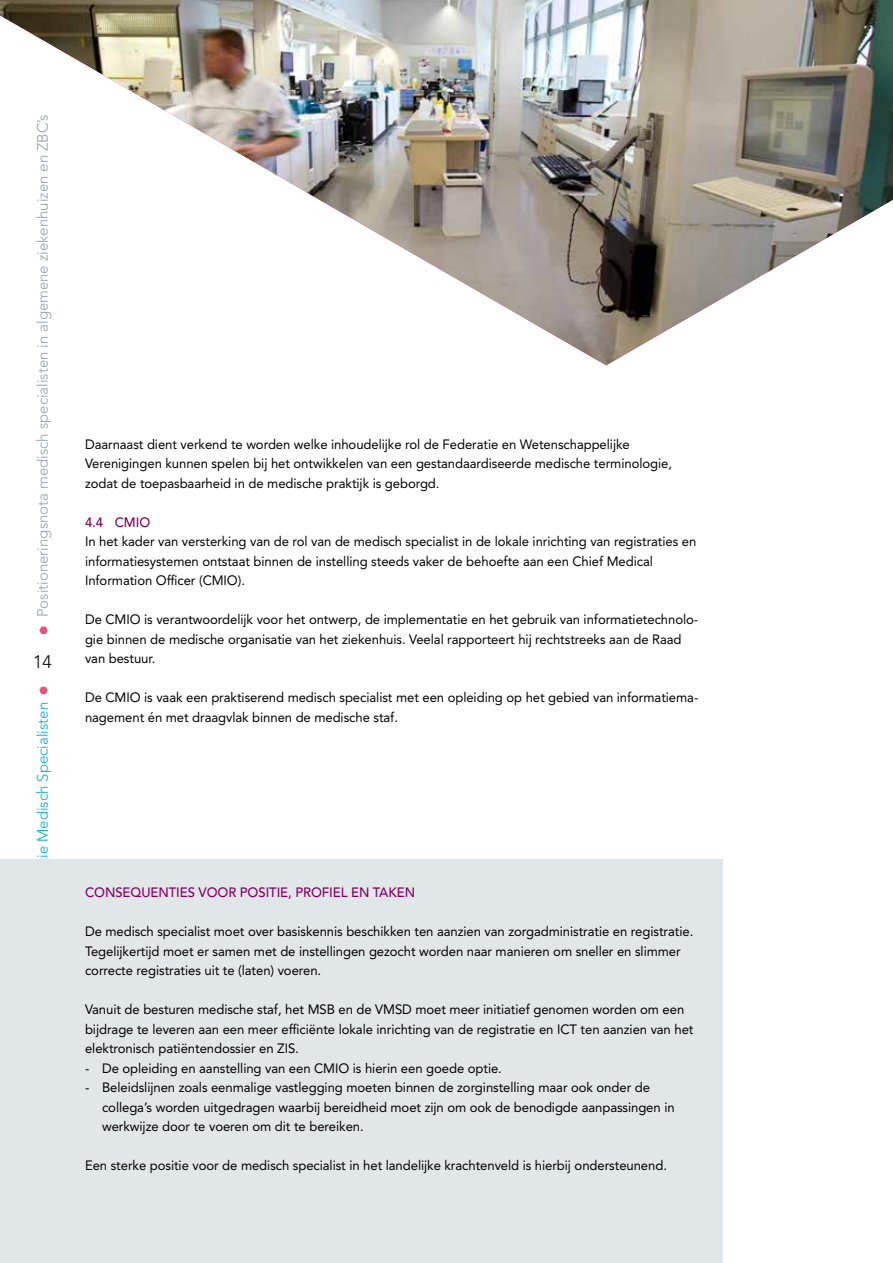
<style>
.page{position:relative;width:893px;height:1263px;background:#fff}
.page>*{position:absolute;margin:0;border:0;box-sizing:border-box;transform-origin:0 0}
.t1{font:300 18px "Avenir LT Std";color:#000}
.t2{font:300 15px "Avenir LT Std";color:#939fa6}
.t3{font:300 15px "Avenir LT Std";color:#00aecb}
.t4{font:13.5px/19.5px "Avenir LT Std";letter-spacing:-.005em;color:#000}
.t5{font:500 13.5px "Avenir LT Std";letter-spacing:-.005em;color:#81005d}
</style>
<div class="page">
<svg style="left:39px;top:687px;width:9px;height:7px"></svg>
<svg style="left:39px;top:627px;width:9px;height:7px"></svg>
<img style="left:0;top:0;width:893px;height:365px">
<div style="left:0;top:859px;width:723px;height:404px;background:#e1e6e9"></div>
<p class="t2" style="left:34px;top:617px;width:504px;rotate:-90deg">Positioneringsnota medisch specialisten in algemene ziekenhuizen en ZBC’s</p>
<h1 class="t1" style="left:33px;top:651px;width:20px">14</h1>
<p class="t3" style="left:34px;top:910px;width:209px;rotate:-90deg">Federatie Medisch Specialisten</p>
<p class="t4" style="left:85px;top:434px;width:588px">Daarnaast dient verkend te worden welke inhoudelijke rol de Federatie en Wetenschappelijke<br>Verenigingen kunnen spelen bij het ontwikkelen van een gestandaardiseerde medische terminologie, zodat de toepasbaarheid in de medische praktijk is geborgd.</p>
<p class="t5" style="left:85px;top:514px;width:67px">4.4 CMIO</p>
<p class="t4" style="left:85px;top:532px;width:613px">In het kader van versterking van de rol van de medisch specialist in de lokale inrichting van registraties en informatiesystemen ontstaat binnen de instelling steeds vaker de behoefte aan een Chief Medical<br>Information Officer (CMIO).</p>
<p class="t4" style="left:85px;top:610px;width:615px">De CMIO is verantwoordelijk voor het ontwerp, de implementatie en het gebruik van informatietechnolo&shy;gie binnen de medische organisatie van het ziekenhuis. Veelal rapporteert hij rechtstreeks aan de Raad van bestuur.</p>
<p class="t4" style="left:85px;top:688px;width:615px">De CMIO is vaak een praktiserend medisch specialist met een opleiding op het gebied van informatiema&shy;nagement én met draagvlak binnen de medische staf.</p>
<p class="t5" style="left:85px;top:885px;width:332px">CONSEQUENTIES VOOR POSITIE, PROFIEL EN TAKEN</p>
<p class="t4" style="left:85px;top:922px;width:610px">De medisch specialist moet over basiskennis beschikken ten aanzien van zorgadministratie en registratie.<br>Tegelijkertijd moet er samen met de instellingen gezocht worden naar manieren om sneller en slimmer correcte registraties uit te (laten) voeren.</p>
<p class="t4" style="left:85px;top:1000px;width:610px">Vanuit de besturen medische staf, het MSB en de VMSD moet meer initiatief genomen worden om een bijdrage te leveren aan een meer efficiënte lokale inrichting van de registratie en ICT ten aanzien van het elektronisch patiëntendossier en ZIS.</p>
<p class="t4" style="left:85px;top:1058px;width:418px">- De opleiding en aanstelling van een CMIO is hierin een goede optie.</p>
<p class="t4" style="left:102px;top:1078px;width:574px;text-indent:-17px">- Beleidslijnen zoals eenmalige vastlegging moeten binnen de zorginstelling maar ook onder de collega’s worden uitgedragen waarbij bereidheid moet zijn om ook de benodigde aanpassingen in werkwijze door te voeren om dit te bereiken.</p>
<p class="t4" style="left:85px;top:1156px;width:583px">Een sterke positie voor de medisch specialist in het landelijke krachtenveld is hierbij ondersteunend.</p>
</div>
